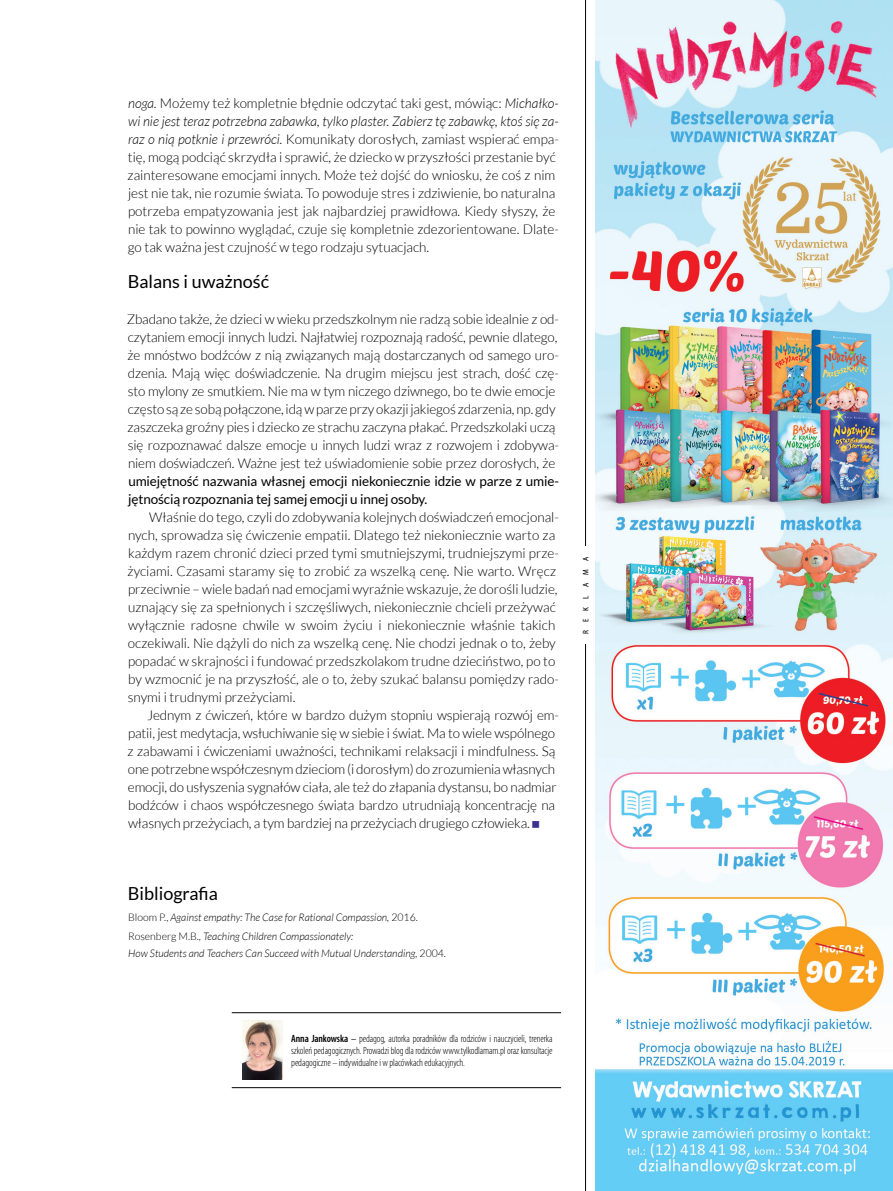
<style>
.page{position:relative;width:893px;height:1191px;background:#fff}
.page>*{position:absolute;margin:0;border:0;box-sizing:border-box;transform-origin:0 0}
.Tytuł{font:18px "Lato";color:#000}
.Text{font:300 13.5px/18px "Lato";color:#000}
.Akapit_bez_wciecia{font:300 13.5px/18px "Lato";letter-spacing:-.01em;color:#000}
.BP_INFO_O_AUTORZE{font:300 condensed 10.5px/11.9px "Myriad Pro";letter-spacing:-.01em;color:#000;text-align:justify}
.Przypis{font:italic 300 10.5px/16.8px "Lato";color:#000}
.t1{font:8.1px "Myriad Cn Web";letter-spacing:1em;color:#000}
.s1{font-style:italic}
.s2{font-weight:400}
.s3{font-style:normal}
.s4{font-weight:600}
</style>
<div class="page">
<img style="left:595px;top:0;width:298px;height:1191px">
<hr style="left:585px;top:0;width:1px;height:1191px;background:#000">
<div style="left:579px;top:546px;width:13px;height:98px;background:#fff"></div>
<hr style="left:232px;top:1012px;width:329px;height:1px;background:#000">
<hr style="left:232px;top:1087px;width:329px;height:1px;background:#000">
<img style="left:242px;top:1021px;width:40px;height:58px">
<p class="Text" style="left:128px;top:94px;width:433px"><span class="s1">noga.</span> Możemy też kompletnie błędnie odczytać taki gest, mówiąc: <span class="s1">Michałko&shy;wi nie jest teraz potrzebna zabawka, tylko plaster. Zabierz tę zabawkę, ktoś się za&shy;raz o nią potknie i przewróci.</span> Komunikaty dorosłych, zamiast wspierać empa&shy;tię, mogą podciąć skrzydła i sprawić, że dziecko w przyszłości przestanie być zainteresowane emocjami innych. Może też dojść do wniosku, że coś z nim jest nie tak, nie rozumie świata. To powoduje stres i zdziwienie, bo naturalna potrzeba empatyzowania jest jak najbardziej prawidłowa. Kiedy słyszy, że nie tak to powinno wyglądać, czuje się kompletnie zdezorientowane. Dlate&shy;go tak ważna jest czujność w tego rodzaju sytuacjach.</p>
<p class="Tytuł" style="left:128px;top:271px;width:143px">Balans i uważność</p>
<p class="Akapit_bez_wciecia" style="left:127px;top:310px;width:434px">Zbadano także, że dzieci w wieku przedszkolnym nie radzą sobie idealnie z od&shy;czytaniem emocji innych ludzi. Najłatwiej rozpoznają radość, pewnie dlatego, że mnóstwo bodźców z nią związanych mają dostarczanych od samego uro&shy;dzenia. Mają więc doświadczenie. Na drugim miejscu jest strach, dość czę&shy;sto mylony ze smutkiem. Nie ma w tym niczego dziwnego, bo te dwie emocje często są ze sobą połączone, idą w parze przy okazji jakiegoś zdarzenia, np. gdy zaszczeka groźny pies i dziecko ze strachu zaczyna płakać. Przedszkolaki uczą się rozpoznawać dalsze emocje u innych ludzi wraz z rozwojem i zdobywa&shy;niem doświadczeń. Ważne jest też uświadomienie sobie przez dorosłych, że <span class="s2">umiejętność nazwania własnej emocji niekoniecznie idzie w parze z umie&shy;jętnością rozpoznania tej samej emocji u innej osoby.</span></p>
<p class="Text" style="left:128px;top:508px;width:433px;text-indent:22px">Właśnie do tego, czyli do zdobywania kolejnych doświadczeń emocjonal&shy;nych, sprowadza się ćwiczenie empatii. Dlatego też niekoniecznie warto za każdym razem chronić dzieci przed tymi smutniejszymi, trudniejszymi prze&shy;życiami. Czasami staramy się to zrobić za wszelką cenę. Nie warto. Wręcz przeciwnie – wiele badań nad emocjami wyraźnie wskazuje, że dorośli ludzie, uznający się za spełnionych i szczęśliwych, niekoniecznie chcieli przeżywać wyłącznie radosne chwile w swoim życiu i niekoniecznie właśnie takich oczekiwali. Nie dążyli do nich za wszelką cenę. Nie chodzi jednak o to, żeby popadać w skrajności i fundować przedszkolakom trudne dzieciństwo, po to by wzmocnić je na przyszłość, ale o to, żeby szukać balansu pomiędzy rado&shy;snymi i trudnymi przeżyciami.</p>
<p class="Text" style="left:128px;top:706px;width:433px;text-indent:20px">Jednym z ćwiczeń, które w bardzo dużym stopniu wspierają rozwój em&shy;patii, jest medytacja, wsłuchiwanie się w siebie i świat. Ma to wiele wspólnego z zabawami i ćwiczeniami uważności, technikami relaksacji i mindfulness. Są one potrzebne współczesnym dzieciom (i dorosłym) do zrozumienia własnych emocji, do usłyszenia sygnałów ciała, ale też do złapania dystansu, bo nadmiar bodźców i chaos współczesnego świata bardzo utrudniają koncentrację na własnych przeżyciach, a tym bardziej na przeżyciach drugiego człowieka.</p>
<p class="Tytuł" style="left:128px;top:883px;width:92px">Bibliografia</p>
<p class="Przypis" style="left:128px;top:909px;width:291px"><span class="s3">Bloom P.,</span> Against empathy: The Case for Rational Compassion, <span class="s3">2016.</span></p>
<p class="Przypis" style="left:128px;top:928px;width:319px"><span class="s3">Rosenberg M.B.,</span> Teaching Children Compassionately:<br>How Students and Teachers Can Succeed with Mutual Understanding, <span class="s3">2004.</span></p>
<p class="t1" style="left:581px;top:634px;width:79px;rotate:-90deg">REKLAMA</p>
<p class="BP_INFO_O_AUTORZE" style="left:291px;top:1033px;width:263px"><span class="s4">Anna Jankowska</span> <span class="s2">–</span> pedagog, autorka poradników dla rodziców i nauczycieli, trenerka szkoleń pedagogicznych. Prowadzi blog dla rodziców www.tylkodlamam.pl oraz konsultacje pedagogiczne – indywidualne i w placówkach edukacyjnych.</p>
</div>
